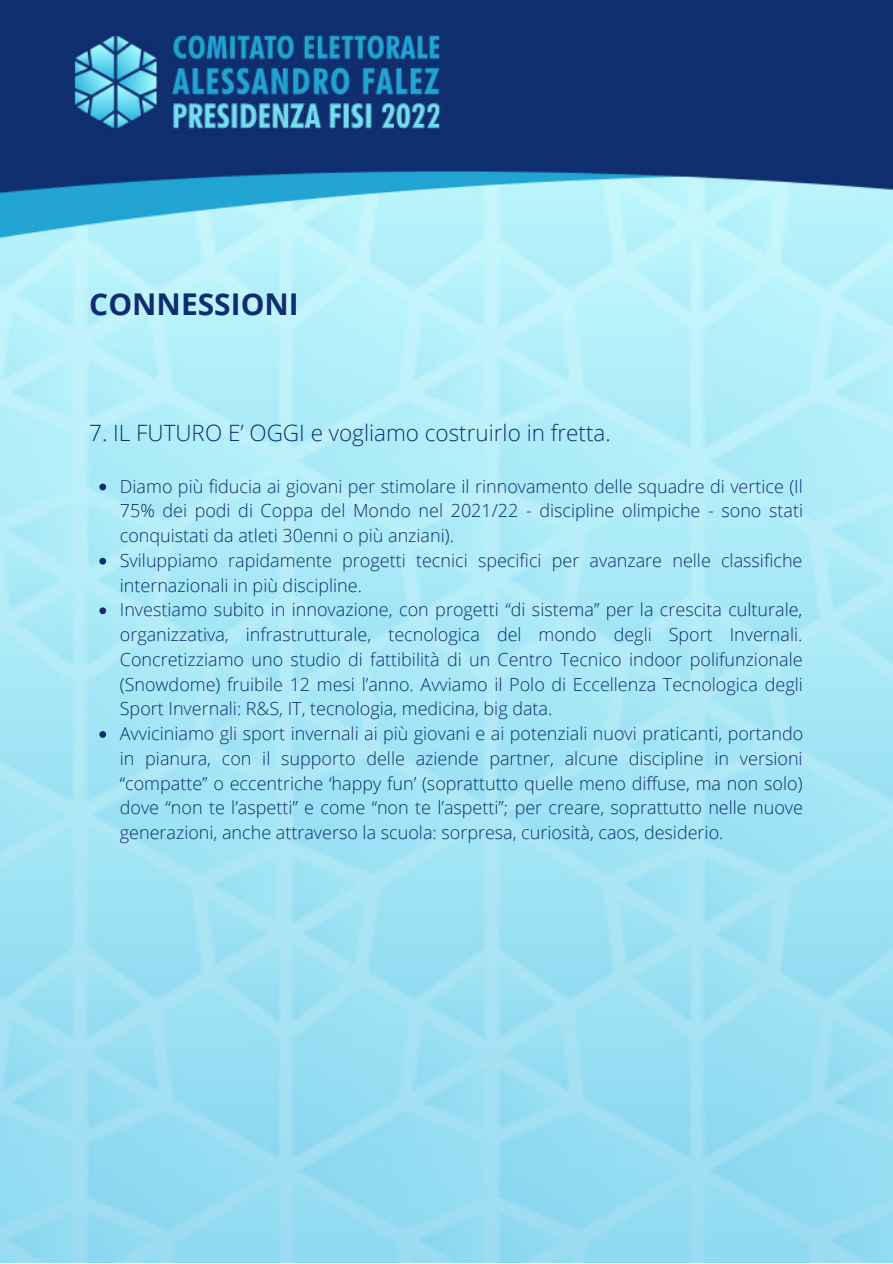
<style>
.page{position:relative;width:893px;height:1264px;background:#fff}
.page>*{position:absolute;margin:0;border:0;box-sizing:border-box;transform-origin:0 0}
.t1{font:700 30px "Open Sans";color:#102d6f}
.t2{font:300 22.5px "Open Sans";color:#102d6f}
.t3{font:300 18px/24.8px "Open Sans";color:#102d6f}
</style>
<div class="page">
<img style="left:0;top:0;width:892px;height:1262px">
<svg style="left:99px;top:607px;width:7px;height:7px"></svg>
<svg style="left:99px;top:731px;width:7px;height:6px"></svg>
<svg style="left:99px;top:483px;width:7px;height:7px"></svg>
<svg style="left:99px;top:558px;width:7px;height:6px"></svg>
<h1 class="t1" style="left:89px;top:283px;width:211px">CONNESSIONI</h1>
<p class="t2" style="left:89px;top:417px;width:523px">7. IL FUTURO E’ OGGI e vogliamo costruirlo in fretta.</p>
<p class="t3" style="left:120px;top:473px;width:684px">Diamo più fiducia ai giovani per stimolare il rinnovamento delle squadre di vertice (Il 75% dei podi di Coppa del Mondo nel 2021/22 - discipline olimpiche - sono stati conquistati da atleti 30enni o più anziani).<br>Sviluppiamo rapidamente progetti tecnici specifici per avanzare nelle classifiche internazionali in più discipline.</p>
<p class="t3" style="left:120px;top:597px;width:685px">Investiamo subito in innovazione, con progetti “di sistema” per la crescita culturale, organizzativa, infrastrutturale, tecnologica del mondo degli Sport Invernali.<br>Concretizziamo uno studio di fattibilità di un Centro Tecnico indoor polifunzionale (Snowdome) fruibile 12 mesi l’anno. Avviamo il Polo di Eccellenza Tecnologica degli Sport Invernali: R&amp;S, IT, tecnologia, medicina, big data.<br>Avviciniamo gli sport invernali ai più giovani e ai potenziali nuovi praticanti, portando in pianura, con il supporto delle aziende partner, alcune discipline in versioni “compatte” o eccentriche ‘happy fun’ (soprattutto quelle meno diffuse, ma non solo) dove “non te l’aspetti” e come “non te l’aspetti”; per creare, soprattutto nelle nuove generazioni, anche attraverso la scuola: sorpresa, curiosità, caos, desiderio.</p>
</div>
